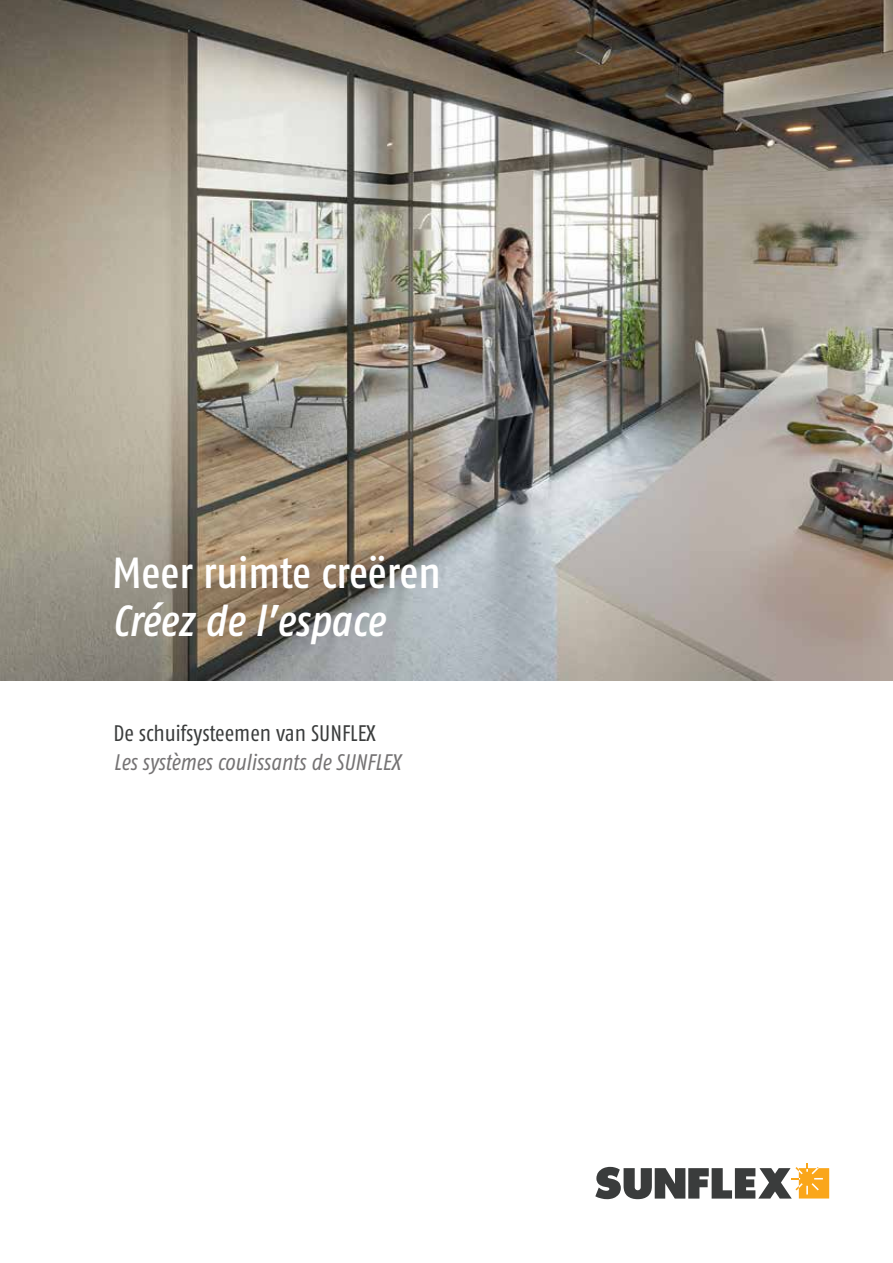
<style>
.page{position:relative;width:893px;height:1263px;background:#fff}
.page>*{position:absolute;margin:0;border:0;box-sizing:border-box;transform-origin:0 0}
.t1{font:43.5px "Fago Co Med Tf";letter-spacing:-.005em;color:#fff}
.t2{font:italic 43.5px "Fago Co Med Tf";letter-spacing:-.005em;color:#fff}
.t3{font:italic 22.5px "Fago Co Regular Tf";color:#757374}
.t4{font:22.5px "Fago Co Regular Tf";color:#3a3c3c}
</style>
<div class="page">
<img style="left:0;top:0;width:893px;height:680px">
<svg style="left:595px;top:1163px;width:234px;height:36px"></svg>
<h1 class="t1" style="left:112px;top:547px;width:330px">Meer ruimte creëren</h1>
<h1 class="t2" style="left:112px;top:595px;width:273px">Créez de l’espace</h1>
<p class="t4" style="left:114px;top:721px;width:263px">De schuifsysteemen van SUNFLEX</p>
<p class="t3" style="left:114px;top:749px;width:288px">Les systèmes coulissants de SUNFLEX</p>
</div>
